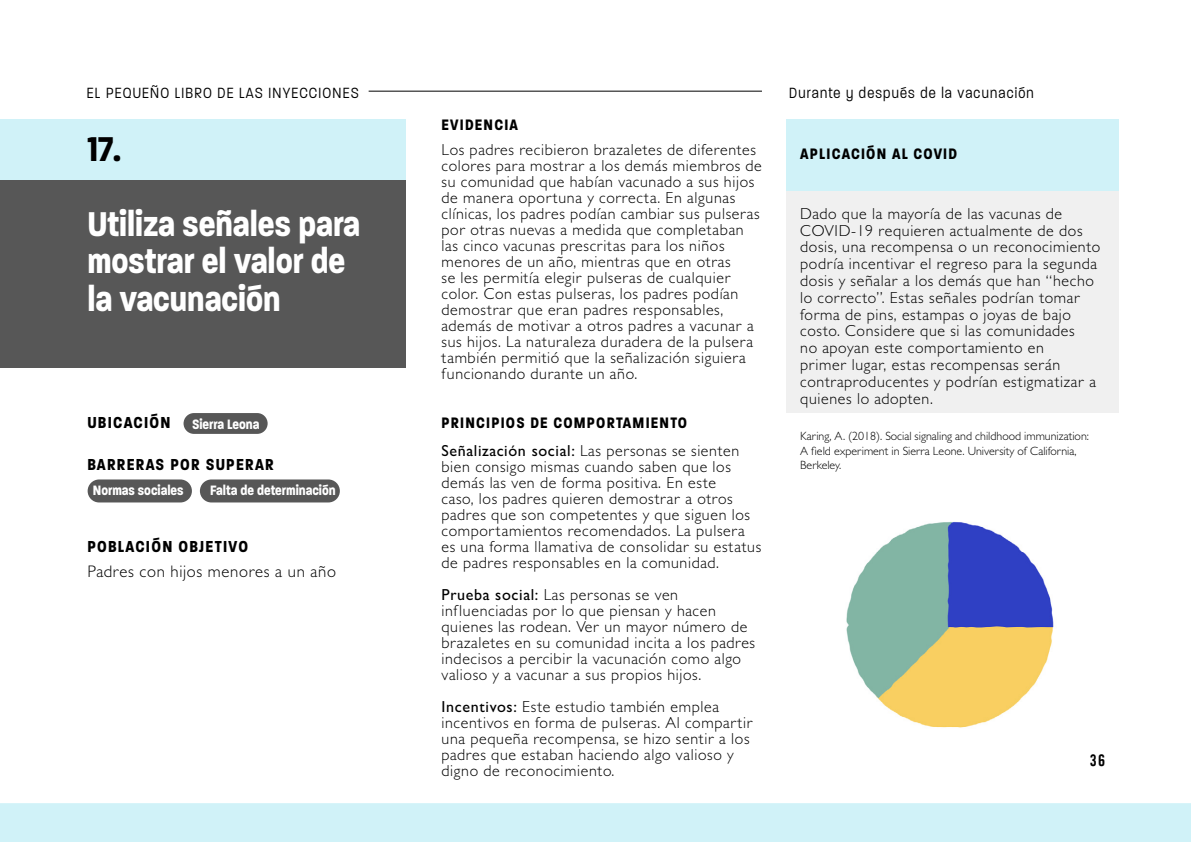
<style>
.page{position:relative;width:1191px;height:842px;background:#fff}
.page>*{position:absolute;margin:0;border:0;box-sizing:border-box;transform-origin:0 0}
.t1{font:700 37.2px/37.6px "Paralucent Condensed";color:#fff}
.t2{font:700 37.2px "Paralucent Condensed";color:#000}
.t3{font:700 17.2px "Paralucent Condensed";letter-spacing:.075em;color:#000}
.t4{font:300 16.8px "Gill Sans";letter-spacing:.04em;color:#000}
.t5{font:700 16.4px "Paralucent Condensed";letter-spacing:.075em;color:#000}
.t6{font:300 16px/16px "Gill Sans";letter-spacing:.04em;color:#000}
.t7{font:300 16px "Paralucent Condensed";letter-spacing:.075em;color:#000}
.t8{font:16px "Trade Gothic LT Com Bd Cn 20";color:#000}
.t9{font:700 14.6px "Paralucent Condensed";color:#fff}
.t10{font:300 12px/14.4px "Gill Sans";color:#000}
.s1{font-weight:500}
</style>
<div class="page">
<div style="left:0;top:803px;width:1191px;height:39px;background:#d0f2f8"></div>
<hr style="left:369px;top:91px;width:393px;height:1px;background:#000">
<img style="left:846px;top:522px;width:208px;height:206px">
<div style="left:0;top:180px;width:405px;height:188px;background:#575757"></div>
<div style="left:0;top:120px;width:405px;height:60px;background:#d0f2f8"></div>
<div style="left:786px;top:120px;width:333px;height:293px;background:#f0f0f0"></div>
<div style="left:786px;top:120px;width:333px;height:71px;background:#d0f2f8"></div>
<div style="left:89px;top:480px;width:102px;height:21px;background:#575757;border-radius:10px"></div>
<div style="left:88px;top:479px;width:104px;height:23px;border:2px solid #575757;border-radius:10px"></div>
<div style="left:201px;top:480px;width:138px;height:21px;background:#575757;border-radius:10px"></div>
<div style="left:200px;top:479px;width:140px;height:23px;border:2px solid #575757;border-radius:10px"></div>
<div style="left:183px;top:413px;width:85px;height:21px;background:#575757;border-radius:10px"></div>
<p class="t7" style="left:87px;top:84px;width:273px">EL PEQUEÑO LIBRO DE LAS INYECCIONES</p>
<p class="t7" style="left:789px;top:83px;width:246px">Durante y después de la vacunación</p>
<p class="t5" style="left:441px;top:115px;width:78px">EVIDENCIA</p>
<h1 class="t2" style="left:87px;top:127px;width:35px">17.</h1>
<p class="t6" style="left:441px;top:141px;width:322px">Los padres recibieron brazaletes de diferentes colores para mostrar a los demás miembros de su comunidad que habían vacunado a sus hijos de manera oportuna y correcta. En algunas clínicas, los padres podían cambiar sus pulseras por otras nuevas a medida que completaban las cinco vacunas prescritas para los niños menores de un año, mientras que en otras<br>se les permitía elegir pulseras de cualquier color. Con estas pulseras, los padres podían demostrar que eran padres responsables, además de motivar a otros padres a vacunar a sus hijos. La naturaleza duradera de la pulsera también permitió que la señalización siguiera funcionando durante un año.</p>
<h1 class="t1" style="left:87px;top:205px;width:274px">Utiliza señales para mostrar el valor de la vacunación</h1>
<p class="t3" style="left:87px;top:413px;width:85px">UBICACIÓN</p>
<p class="t3" style="left:87px;top:454px;width:188px">BARRERAS POR SUPERAR</p>
<p class="t9" style="left:192px;top:415px;width:69px">Sierra Leona</p>
<p class="t9" style="left:93px;top:481px;width:92px">Normas sociales</p>
<p class="t9" style="left:210px;top:481px;width:127px">Falta de determinación</p>
<p class="t3" style="left:87px;top:537px;width:162px">POBLACIÓN OBJETIVO</p>
<p class="t4" style="left:87px;top:561px;width:250px">Padres con hijos menores a un año</p>
<p class="t5" style="left:441px;top:413px;width:247px">PRINCIPIOS DE COMPORTAMIENTO</p>
<p class="t6" style="left:441px;top:442px;width:321px"><span class="s1">Señalización social:</span> Las personas se sienten bien consigo mismas cuando saben que los demás las ven de forma positiva. En este<br>caso, los padres quieren demostrar a otros padres que son competentes y que siguen los comportamientos recomendados. La pulsera es una forma llamativa de consolidar su estatus de padres responsables en la comunidad.</p>
<p class="t6" style="left:441px;top:586px;width:315px"><span class="s1">Prueba social:</span> Las personas se ven influenciadas por lo que piensan y hacen quienes las rodean. Ver un mayor número de brazaletes en su comunidad incita a los padres indecisos a percibir la vacunación como algo valioso y a vacunar a sus propios hijos.</p>
<p class="t6" style="left:441px;top:698px;width:313px"><span class="s1">Incentivos:</span> Este estudio también emplea incentivos en forma de pulseras. Al compartir una pequeña recompensa, se hizo sentir a los padres que estaban haciendo algo valioso y digno de reconocimiento.</p>
<p class="t5" style="left:800px;top:144px;width:158px">APLICACIÓN AL COVID</p>
<p class="t6" style="left:800px;top:205px;width:301px;line-height:16.8px">Dado que la mayoría de las vacunas de COVID-19 requieren actualmente de dos dosis, una recompensa o un reconocimiento podría incentivar el regreso para la segunda dosis y señalar a los demás que han “hecho lo correcto”. Estas señales podrían tomar forma de pins, estampas o joyas de bajo costo. Considere que si las comunidades<br>no apoyan este comportamiento en<br>primer lugar, estas recompensas serán contraproducentes y podrían estigmatizar a quienes lo adopten.</p>
<p class="t10" style="left:800px;top:429px;width:290px">Karing, A. (2018). Social signaling and childhood immunization:<br>A field experiment in Sierra Leone. University of California,<br>Berkeley.</p>
<p class="t8" style="left:1089px;top:751px;width:17px">36</p>
</div>
